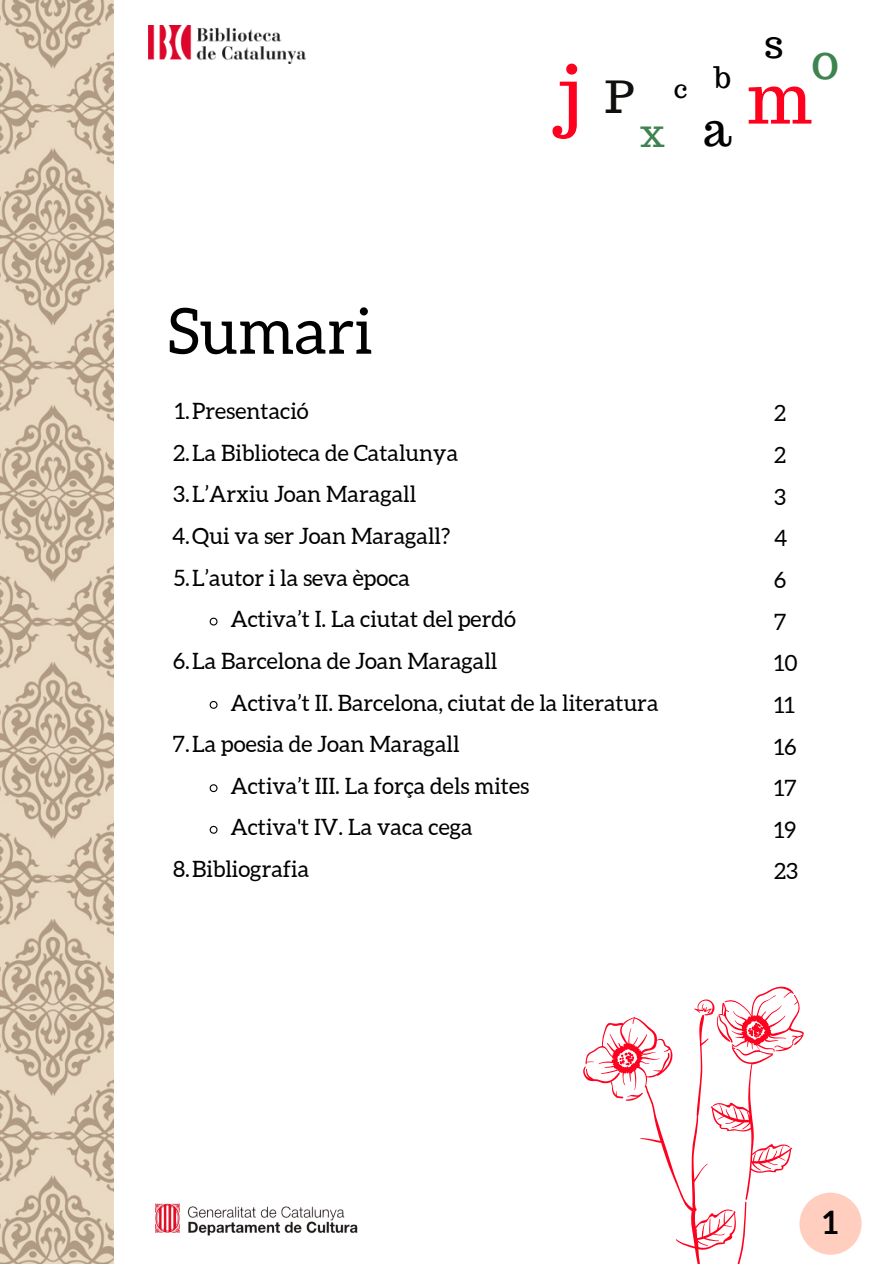
<style>
.page{position:relative;width:893px;height:1264px;background:#fff}
.page>*{position:absolute;margin:0;border:0;box-sizing:border-box;transform-origin:0 0}
.t1{font:76.05px "Trocchi";color:#ff001f}
.t2{font:68.85px "Trocchi";color:#ff001f}
.t3{font:63.45px "Aleo";color:#000}
.t4{font:48.45px "Trocchi";color:#3e8350}
.t5{font:46.05px "Trocchi";color:#000}
.t6{font:44.25px "Trocchi";color:#100f0d}
.t7{font:38.55px "Trocchi";color:#3e8350}
.t8{font:38.55px "Trocchi";color:#000}
.t9{font:700 31.65px "Aleo";color:#000}
.t10{font:29.1px "Trocchi";color:#000}
.t11{font:25.05px "Trocchi";color:#000}
.t12{font:22.5px "Aleo";color:#000}
</style>
<div class="page">
<img style="left:0;top:0;width:114px;height:1263px">
<svg style="left:209px;top:617px;width:9px;height:9px"></svg>
<svg style="left:209px;top:700px;width:9px;height:9px"></svg>
<svg style="left:209px;top:784px;width:9px;height:9px"></svg>
<svg style="left:209px;top:825px;width:9px;height:9px"></svg>
<img style="left:148px;top:25px;width:157px;height:39px">
<img style="left:155px;top:1203px;width:203px;height:33px">
<div style="left:799px;top:1192px;width:62px;height:62px;background:#ffcebe;border-radius:50%"></div>
<svg style="left:583px;top:986px;width:220px;height:277px"></svg>
<p class="t1" style="left:557px;top:44px;width:26px">j</p>
<p class="t6" style="left:605px;top:68px;width:30px">P</p>
<p class="t7" style="left:640px;top:108px;width:26px">x</p>
<p class="t11" style="left:673px;top:73px;width:15px">c</p>
<p class="t10" style="left:714px;top:58px;width:18px">b</p>
<p class="t5" style="left:702px;top:99px;width:30px">a</p>
<p class="t8" style="left:764px;top:19px;width:21px">s</p>
<p class="t4" style="left:811px;top:29px;width:30px">o</p>
<p class="t2" style="left:747px;top:53px;width:66px">m</p>
<p class="t3" style="left:167px;top:295px;width:207px">Sumari</p>
<p class="t12" style="left:175px;top:398px;width:135px">1.Presentació</p>
<p class="t12" style="left:173px;top:440px;width:286px">2.La Biblioteca de Catalunya</p>
<p class="t12" style="left:173px;top:481px;width:244px">3.L’Arxiu Joan Maragall</p>
<p class="t12" style="left:172px;top:523px;width:280px">4.Qui va ser Joan Maragall?</p>
<p class="t12" style="left:174px;top:565px;width:238px">5.L’autor i la seva època</p>
<p class="t12" style="left:230px;top:606px;width:287px">Activa’t I. La ciutat del perdó</p>
<p class="t12" style="left:173px;top:648px;width:326px">6.La Barcelona de Joan Maragall</p>
<p class="t12" style="left:230px;top:690px;width:429px">Activa’t II. Barcelona, ciutat de la literatura</p>
<p class="t12" style="left:173px;top:731px;width:288px">7.La poesia de Joan Maragall</p>
<p class="t12" style="left:230px;top:773px;width:300px">Activa’t III. La força dels mites</p>
<p class="t12" style="left:230px;top:814px;width:244px">Activa't IV. La vaca cega</p>
<p class="t12" style="left:173px;top:856px;width:138px">8.Bibliografia</p>
<p class="t12" style="left:774px;top:401px;width:13px">2</p>
<p class="t12" style="left:774px;top:442px;width:13px">2</p>
<p class="t12" style="left:774px;top:484px;width:13px">3</p>
<p class="t12" style="left:774px;top:525px;width:15px">4</p>
<p class="t12" style="left:774px;top:567px;width:14px">6</p>
<p class="t12" style="left:774px;top:609px;width:14px">7</p>
<p class="t12" style="left:774px;top:650px;width:25px">10</p>
<p class="t12" style="left:774px;top:692px;width:22px">11</p>
<p class="t12" style="left:774px;top:734px;width:24px">16</p>
<p class="t12" style="left:774px;top:775px;width:24px">17</p>
<p class="t12" style="left:774px;top:817px;width:24px">19</p>
<p class="t12" style="left:774px;top:858px;width:25px">23</p>
<p class="t9" style="left:822px;top:1204px;width:17px">1</p>
</div>
